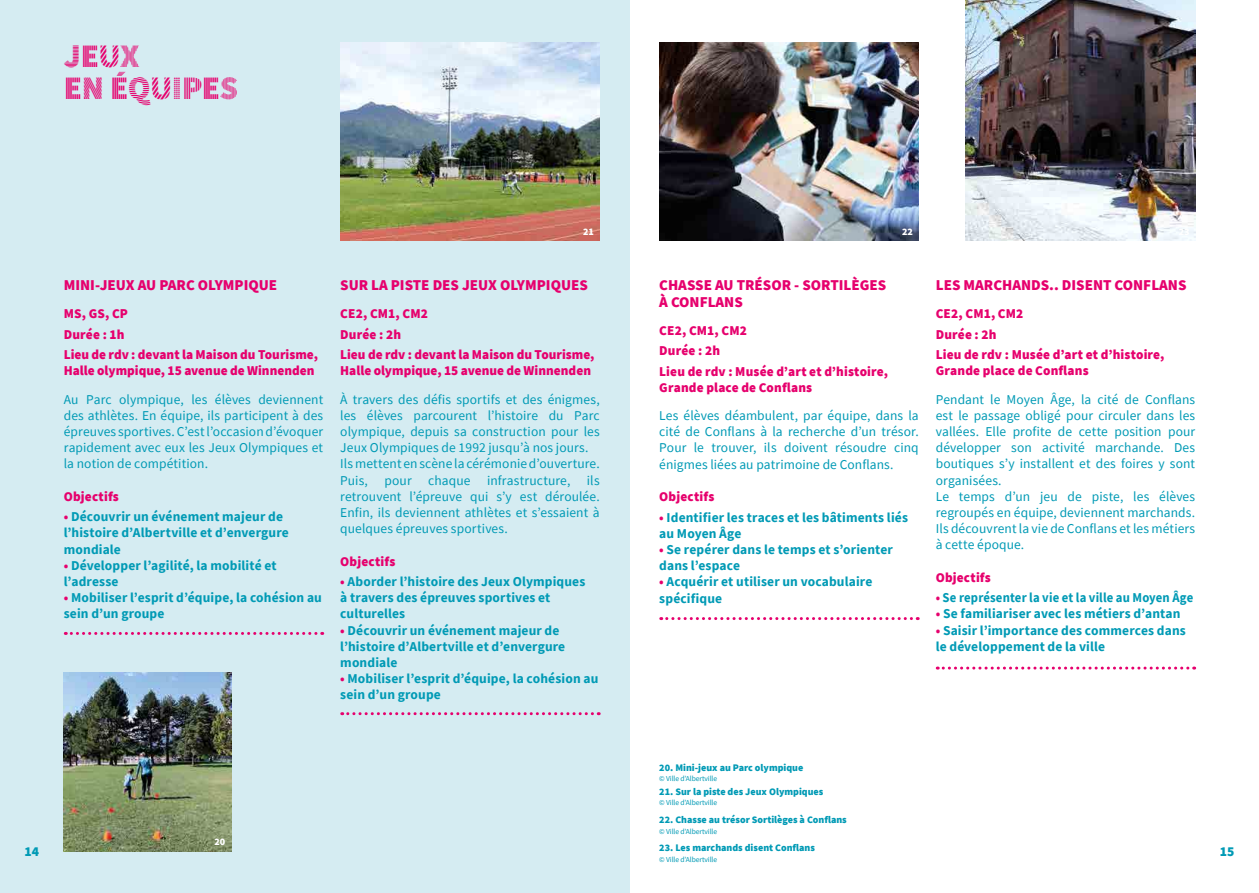
<style>
.page{position:relative;width:1259px;height:893px;background:#fff}
.page>*{position:absolute;margin:0;border:0;box-sizing:border-box;transform-origin:0 0}
.t1{font:900 33px/31.5px "Source Sans Pro DISPLAYV2";letter-spacing:-.015em;color:#e6006d}
.t2{font:900 15px/16.5px "Source Sans Pro";color:#e6006d}
.t3{font:13.5px/16.2px "Source Sans Pro";letter-spacing:.005em;color:#009ab5}
.t4{font:700 13.5px/16.2px "Source Sans Pro";letter-spacing:.01em;color:#009ab5}
.t5{font:900 13.5px/20.4px "Source Sans Pro";letter-spacing:.01em;color:#e6006d}
.t6{font:700 13.5px "Source Sans Pro";letter-spacing:.01em;color:#009ab5;scale:.94 1}
.t7{font:900 13.5px "Source Sans Pro";color:#009ab5}
.t8{font:900 10.05px "Source Sans Pro";color:#009ab5}
.t9{font:900 10.05px "Source Sans Pro";letter-spacing:-.01em;color:#fff}
.t10{font:7.5px "Source Sans Pro";letter-spacing:-.01em;color:#009ab5}
.s1{color:#e6006d}
</style>
<div class="page">
<div style="left:0;top:0;width:629px;height:893px;background:#d5ecf2"></div>
<svg style="left:342px;top:712px;width:257px;height:3px"></svg>
<svg style="left:65px;top:632px;width:258px;height:3px"></svg>
<img style="left:340px;top:43px;width:260px;height:198px">
<svg style="left:661px;top:617px;width:257px;height:3px"></svg>
<svg style="left:937px;top:667px;width:257px;height:3px"></svg>
<img style="left:965px;top:0;width:230px;height:241px">
<img style="left:659px;top:43px;width:259px;height:198px">
<img style="left:64px;top:672px;width:167px;height:179px">
<h1 class="t1" style="left:64px;top:42px;width:176px">JEUX<br>EN ÉQUIPES</h1>
<p class="t9" style="left:583px;top:224px;width:12px">21</p>
<p class="t2" style="left:64px;top:277px;width:215px">MINI-JEUX AU PARC OLYMPIQUE</p>
<p class="t5" style="left:64px;top:303px;width:256px">MS, GS, CP<br>Durée : 1h<br>Lieu de rdv : devant la Maison du Tourisme,</p>
<p class="t5" style="left:64px;top:360px;width:252px">Halle olympique, 15 avenue de Winnenden</p>
<p class="t3" style="left:64px;top:391px;width:261px;text-align:justify">Au Parc olympique, les élèves deviennent des athlètes. En équipe, ils participent à des épreuves sportives. C’est l’occasion d’évoquer rapidement avec eux les Jeux Olympiques et la notion de compétition.</p>
<p class="t5" style="left:64px;top:486px;width:57px">Objectifs</p>
<p class="t4" style="left:64px;top:508px;width:226px"><span class="s1">•</span> Découvrir un événement majeur de l’histoire d’Albertville et d’envergure mondiale</p>
<p class="t4" style="left:64px;top:557px;width:214px"><span class="s1">•</span> Développer l’agilité, la mobilité et l’adresse</p>
<p class="t4" style="left:64px;top:589px;width:260px"><span class="s1">•</span> Mobiliser l’esprit d’équipe, la cohésion au sein d’un groupe</p>
<p class="t2" style="left:340px;top:277px;width:249px">SUR LA PISTE DES JEUX OLYMPIQUES</p>
<p class="t5" style="left:340px;top:303px;width:256px">CE2, CM1, CM2<br>Durée : 2h<br>Lieu de rdv : devant la Maison du Tourisme,</p>
<p class="t5" style="left:340px;top:360px;width:252px">Halle olympique, 15 avenue de Winnenden</p>
<p class="t3" style="left:340px;top:391px;width:261px">À travers des défis sportifs et des énigmes, les élèves parcourent l’histoire du Parc olympique, depuis sa construction pour les Jeux Olympiques de 1992 jusqu’à nos jours.<br>Ils mettent en scène la cérémonie d’ouverture.<br>Puis, pour chaque infrastructure, ils retrouvent l’épreuve qui s’y est déroulée.<br>Enfin, ils deviennent athlètes et s’essaient à quelques épreuves sportives.</p>
<p class="t5" style="left:340px;top:551px;width:57px">Objectifs</p>
<p class="t4" style="left:340px;top:573px;width:247px"><span class="s1">•</span> Aborder l’histoire des Jeux Olympiques à travers des épreuves sportives et culturelles</p>
<p class="t4" style="left:340px;top:622px;width:226px"><span class="s1">•</span> Découvrir un événement majeur de l’histoire d’Albertville et d’envergure mondiale</p>
<p class="t4" style="left:340px;top:670px;width:260px"><span class="s1">•</span> Mobiliser l’esprit d’équipe, la cohésion au sein d’un groupe</p>
<p class="t7" style="left:25px;top:842px;width:16px">14</p>
<p class="t9" style="left:215px;top:835px;width:12px">20</p>
<p class="t9" style="left:902px;top:224px;width:12px">22</p>
<p class="t9" style="left:1178px;top:224px;width:12px">23</p>
<p class="t2" style="left:659px;top:277px;width:229px">CHASSE AU TRÉSOR - SORTILÈGES<br>À CONFLANS</p>
<p class="t5" style="left:659px;top:320px;width:230px">CE2, CM1, CM2<br>Durée : 2h<br>Lieu de rdv : Musée d’art et d’histoire,</p>
<p class="t5" style="left:659px;top:377px;width:154px">Grande place de Conflans</p>
<p class="t3" style="left:659px;top:407px;width:261px;text-align:justify">Les élèves déambulent, par équipe, dans la cité de Conflans à la recherche d’un trésor.<br>Pour le trouver, ils doivent résoudre cinq énigmes liées au patrimoine de Conflans.</p>
<p class="t5" style="left:659px;top:486px;width:57px">Objectifs</p>
<p class="t4" style="left:659px;top:509px;width:250px"><span class="s1">•</span> Identifier les traces et les bâtiments liés au Moyen Âge</p>
<p class="t4" style="left:659px;top:541px;width:235px"><span class="s1">•</span> Se repérer dans le temps et s’orienter dans l’espace</p>
<p class="t4" style="left:659px;top:573px;width:215px"><span class="s1">•</span> Acquérir et utiliser un vocabulaire spécifique</p>
<p class="t2" style="left:935px;top:277px;width:252px">LES MARCHANDS.. DISENT CONFLANS</p>
<p class="t5" style="left:935px;top:303px;width:230px">CE2, CM1, CM2<br>Durée : 2h<br>Lieu de rdv : Musée d’art et d’histoire,</p>
<p class="t5" style="left:935px;top:360px;width:154px">Grande place de Conflans</p>
<p class="t3" style="left:935px;top:391px;width:261px">Pendant le Moyen Âge, la cité de Conflans est le passage obligé pour circuler dans les vallées. Elle profite de cette position pour développer son activité marchande. Des boutiques s’y installent et des foires y sont organisées.<br>Le temps d’un jeu de piste, les élèves regroupés en équipe, deviennent marchands.<br>Ils découvrent la vie de Conflans et les métiers à cette époque.</p>
<p class="t5" style="left:935px;top:567px;width:57px">Objectifs</p>
<p class="t6" style="left:935px;top:589px;width:275px"><span class="s1">•</span> Se représenter la vie et la ville au Moyen Âge</p>
<p class="t4" style="left:935px;top:606px;width:246px"><span class="s1">•</span> Se familiariser avec les métiers d’antan</p>
<p class="t4" style="left:935px;top:622px;width:252px"><span class="s1">•</span> Saisir l’importance des commerces dans le développement de la ville</p>
<p class="t8" style="left:659px;top:760px;width:146px">20. Mini-jeux au Parc olympique</p>
<p class="t10" style="left:659px;top:774px;width:59px">© Ville d’Albertville</p>
<p class="t8" style="left:659px;top:784px;width:166px">21. Sur la piste des Jeux Olympiques</p>
<p class="t10" style="left:659px;top:798px;width:59px">© Ville d’Albertville</p>
<p class="t8" style="left:659px;top:813px;width:189px">22. Chasse au trésor Sortilèges à Conflans</p>
<p class="t10" style="left:659px;top:826px;width:59px">© Ville d’Albertville</p>
<p class="t8" style="left:659px;top:841px;width:157px">23. Les marchands disent Conflans</p>
<p class="t10" style="left:659px;top:854px;width:59px">© Ville d’Albertville</p>
<p class="t7" style="left:1219px;top:842px;width:16px">15</p>
</div>
